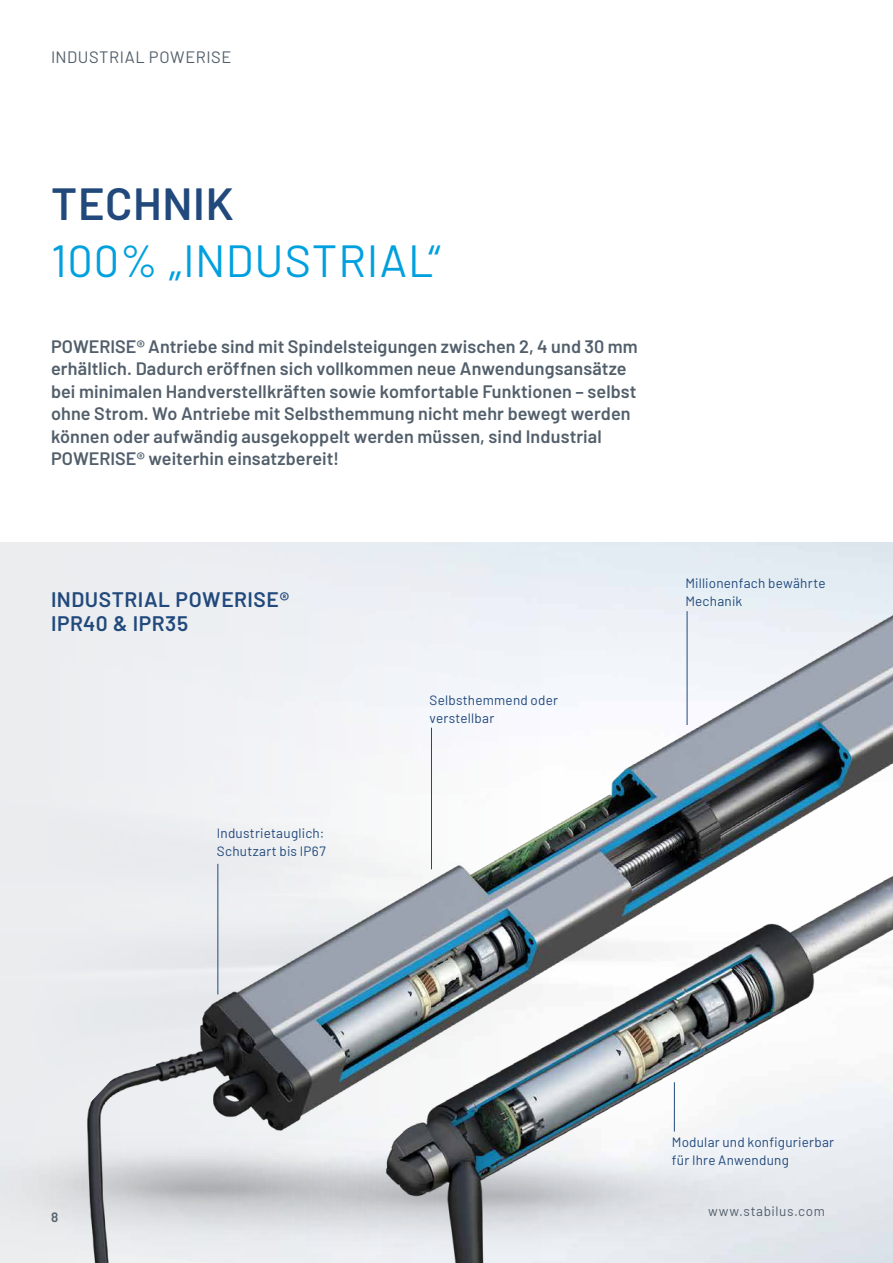
<style>
.page{position:relative;width:893px;height:1263px;background:#fff}
.page>*{position:absolute;margin:0;border:0;box-sizing:border-box;transform-origin:0 0}
.t1{font:45px "Barlow";letter-spacing:.02em;color:#00a0de}
.t2{font:600 45px "Barlow";letter-spacing:.015em;color:#21497c}
.t3{font:600 21px/24px "Barlow";letter-spacing:.025em;color:#21497c}
.t4{font:600 18px/22.5px "Barlow";letter-spacing:.005em;color:#525f6b}
.t5{font:16.5px "Barlow";letter-spacing:.03em;color:#525f6b}
.t6{font:13.5px/18px "Barlow";letter-spacing:.015em;color:#21497c}
.t7{font:13.5px "Barlow";letter-spacing:.045em;color:#525f6b}
.t8{font:600 13.5px "Barlow";color:#525f6b}
</style>
<div class="page">
<div style="left:0;top:1125px;width:77px;height:136px;background:#e9ebee"></div>
<img style="left:24px;top:1132px;width:53px;height:131px">
<img style="left:77px;top:584px;width:287px;height:679px">
<img style="left:364px;top:542px;width:529px;height:721px">
<p class="t5" style="left:51px;top:45px;width:182px">INDUSTRIAL POWERISE</p>
<h1 class="t2" style="left:51px;top:171px;width:184px">TECHNIK</h1>
<h1 class="t1" style="left:51px;top:228px;width:391px">100% „INDUSTRIAL“</h1>
<p class="t4" style="left:51px;top:334px;width:588px">POWERISE® Antriebe sind mit Spindelsteigungen zwischen 2, 4 und 30 mm erhältlich. Dadurch eröffnen sich vollkommen neue Anwendungsansätze bei minimalen Handverstellkräften sowie komfortable Funktionen – selbst ohne Strom. Wo Antriebe mit Selbsthemmung nicht mehr bewegt werden können oder aufwändig ausgekoppelt werden müssen, sind Industrial POWERISE® weiterhin einsatzbereit!</p>
<p class="t3" style="left:51px;top:586px;width:240px">INDUSTRIAL POWERISE®<br>IPR40 &amp; IPR35</p>
<p class="t6" style="left:217px;top:823px;width:110px">Industrietauglich:<br>Schutzart bis IP67</p>
<p class="t6" style="left:429px;top:690px;width:130px">Selbsthemmend oder verstellbar</p>
<p class="t6" style="left:685px;top:573px;width:142px">Millionenfach bewährte<br>Mechanik</p>
<p class="t8" style="left:51px;top:1208px;width:9px">8</p>
<p class="t6" style="left:672px;top:1132px;width:164px">Modular und konfigurierbar für Ihre Anwendung</p>
<p class="t7" style="left:708px;top:1201px;width:118px">www.stabilus.com</p>
</div>
